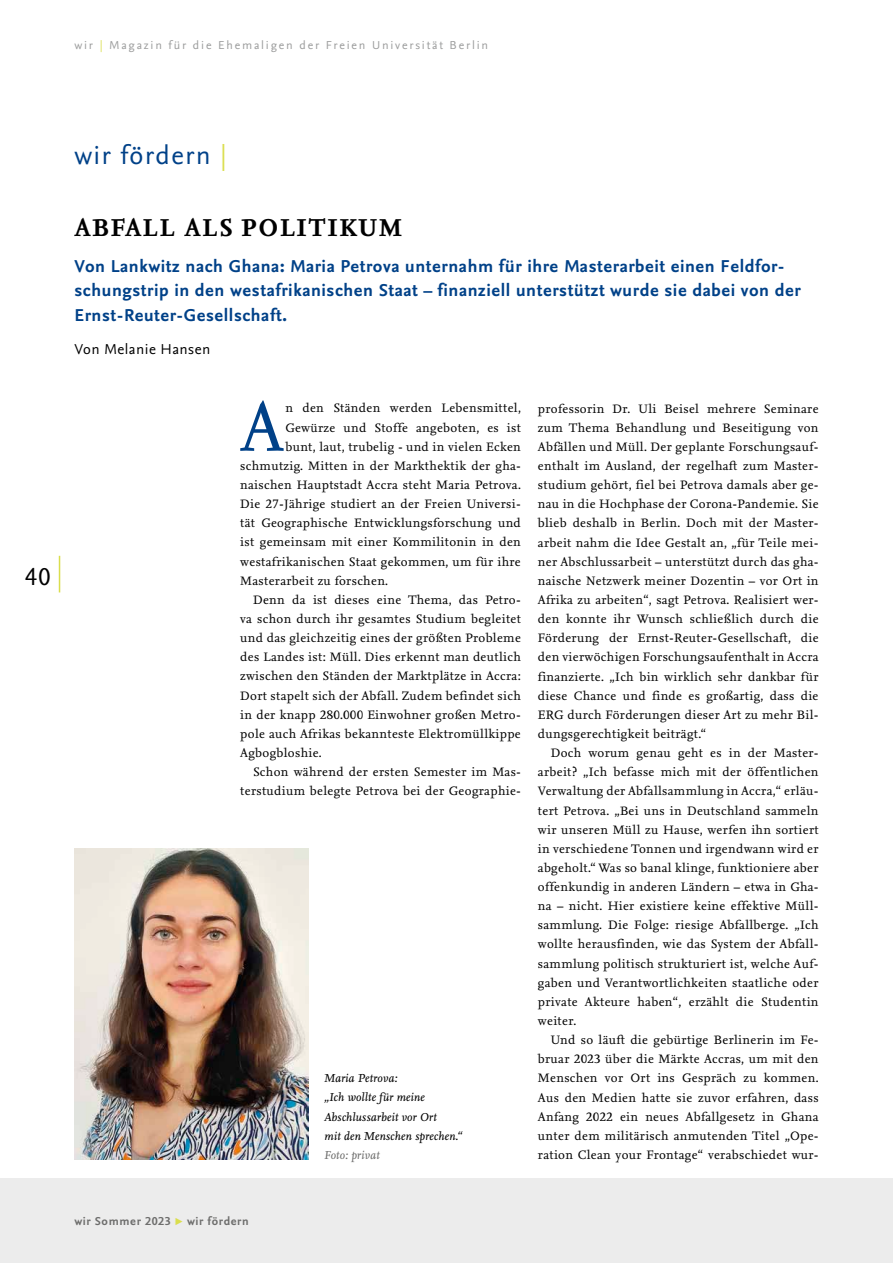
<style>
.page{position:relative;width:893px;height:1263px;background:#fff}
.page>*{position:absolute;margin:0;border:0;box-sizing:border-box;transform-origin:0 0}
.t1{font:70.65px "Nexus Serif Pro";color:#004188}
.t2{font:27px "Nexus Sans Pro";letter-spacing:.05em;color:#004188}
.t3{font:700 25.5px "Nexus Serif Pro";letter-spacing:.035em;color:#000}
.t4{font:25.5px "Nexus Sans Pro";color:#000}
.t5{font:700 18px/24.8px "Nexus Sans Pro";letter-spacing:.03em;color:#004188}
.t6{font:15px "Nexus Sans Pro";letter-spacing:.025em;color:#000}
.t7{font:12.75px/19.2px "Nexus Serif Pro";letter-spacing:.025em;color:#000;text-align:justify}
.t8{font:italic 12px/19.2px "Nexus Serif Pro";letter-spacing:.01em;color:#000}
.t9{font:12px "Nexus Sans Pro";letter-spacing:.15em;color:#9b9c9c}
.t10{font:700 12px "Nexus Sans Pro";letter-spacing:.05em;color:#6e6e6d}
.t11{font:italic 12px "Nexus Serif Pro";letter-spacing:.01em;color:#6e6e6d}
.s1{color:#dade4d}
.s2{font-size:10.5px;color:#dade4d}
</style>
<div class="page">
<img style="left:74px;top:848px;width:234px;height:311px">
<div style="left:0;top:1178px;width:893px;height:85px;background:#ececec"></div>
<hr style="left:59px;top:556px;width:1px;height:36px;background:#dade4d">
<p class="t9" style="left:74px;top:36px;width:415px">wir <span class="s1">|</span> Magazin für die Ehemaligen der Freien Universität Berlin</p>
<h3 class="t4" style="left:25px;top:557px;width:28px">40</h3>
<h2 class="t2" style="left:74px;top:135px;width:154px">wir fördern <span class="s1">|</span></h2>
<h3 class="t3" style="left:75px;top:209px;width:329px">ABFALL ALS POLITIKUM</h3>
<h3 class="t5" style="left:74px;top:253px;width:728px">Von Lankwitz nach Ghana: Maria Petrova unternahm für ihre Masterarbeit einen Feldfor&shy;schungstrip in den westafrikanischen Staat – finanziell unterstützt wurde sie dabei von der<br>Ernst-Reuter-Gesellschaft.</h3>
<p class="t6" style="left:74px;top:338px;width:137px">Von Melanie Hansen</p>
<h1 class="t1" style="left:240px;top:375px;width:45px">A</h1>
<p class="t7" style="left:285px;top:398px;width:237px">n den Ständen werden Lebensmittel,</p>
<p class="t7" style="left:285px;top:417px;width:237px">Gewürze und Stoffe angeboten, es ist</p>
<p class="t7" style="left:285px;top:436px;width:237px">bunt, laut, trubelig - und in vielen Ecken</p>
<p class="t7" style="left:240px;top:455px;width:282px">schmutzig. Mitten in der Markthektik der gha-</p>
<p class="t7" style="left:240px;top:475px;width:282px">naischen Hauptstadt Accra steht Maria Petrova.</p>
<p class="t7" style="left:240px;top:494px;width:282px">Die 27-Jährige studiert an der Freien Universi-</p>
<p class="t7" style="left:240px;top:513px;width:282px">tät Geographische Entwicklungsforschung und</p>
<p class="t7" style="left:240px;top:532px;width:282px">ist gemeinsam mit einer Kommilitonin in den</p>
<p class="t7" style="left:240px;top:551px;width:282px">westafrikanischen Staat gekommen, um für ihre</p>
<p class="t7" style="left:240px;top:570px;width:149px">Masterarbeit zu forschen.</p>
<p class="t7" style="left:253px;top:589px;width:269px">Denn da ist dieses eine Thema, das Petro-</p>
<p class="t7" style="left:240px;top:609px;width:282px">va schon durch ihr gesamtes Studium begleitet</p>
<p class="t7" style="left:240px;top:628px;width:282px">und das gleichzeitig eines der größten Probleme</p>
<p class="t7" style="left:240px;top:647px;width:282px">des Landes ist: Müll. Dies erkennt man deutlich</p>
<p class="t7" style="left:240px;top:666px;width:282px">zwischen den Ständen der Marktplätze in Accra:</p>
<p class="t7" style="left:240px;top:685px;width:282px">Dort stapelt sich der Abfall. Zudem befindet sich</p>
<p class="t7" style="left:240px;top:704px;width:282px">in der knapp 280.000 Einwohner großen Metro-</p>
<p class="t7" style="left:240px;top:723px;width:282px">pole auch Afrikas bekannteste Elektromüllkippe</p>
<p class="t7" style="left:240px;top:743px;width:83px">Agbogbloshie.</p>
<p class="t7" style="left:253px;top:762px;width:269px">Schon während der ersten Semester im Mas-</p>
<p class="t7" style="left:240px;top:781px;width:282px">terstudium belegte Petrova bei der Geographie-</p>
<p class="t8" style="left:324px;top:1069px;width:139px">Maria Petrova:<br>„Ich wollte für meine<br>Abschlussarbeit vor Ort<br>mit den Menschen sprechen.“</p>
<p class="t11" style="left:324px;top:1146px;width:57px">Foto: privat</p>
<p class="t7" style="left:538px;top:398px;width:282px">professorin Dr. Uli Beisel mehrere Seminare zum Thema Behandlung und Beseitigung von Abfällen und Müll. Der geplante Forschungsauf&shy;enthalt im Ausland, der regelhaft zum Master&shy;studium gehört, fiel bei Petrova damals aber ge&shy;nau in die Hochphase der Corona-Pandemie. Sie blieb deshalb in Berlin. Doch mit der Master&shy;arbeit nahm die Idee Gestalt an, „für Teile mei&shy;ner Abschlussarbeit – unterstützt durch das gha&shy;naische Netzwerk meiner Dozentin – vor Ort in Afrika zu arbeiten“, sagt Petrova. Realisiert wer&shy;den konnte ihr Wunsch schließlich durch die Förderung der Ernst-Reuter-Gesellschaft, die den vierwöchigen Forschungsaufenthalt in Accra finanzierte. „Ich bin wirklich sehr dankbar für diese Chance und finde es großartig, dass die ERG durch Förderungen dieser Art zu mehr Bil&shy;dungsgerechtigkeit beiträgt.“</p>
<p class="t7" style="left:538px;top:743px;width:282px;text-indent:13px">Doch worum genau geht es in der Master&shy;arbeit? „Ich befasse mich mit der öffentlichen Verwaltung der Abfallsammlung in Accra,“ erläu&shy;tert Petrova. „Bei uns in Deutschland sammeln wir unseren Müll zu Hause, werfen ihn sortiert in verschiedene Tonnen und irgendwann wird er abgeholt.“ Was so banal klinge, funktioniere aber offenkundig in anderen Ländern – etwa in Gha&shy;na – nicht. Hier existiere keine effektive Müll&shy;sammlung. Die Folge: riesige Abfallberge. „Ich wollte herausfinden, wie das System der Abfall&shy;sammlung politisch strukturiert ist, welche Auf&shy;gaben und Verantwortlichkeiten staatliche oder private Akteure haben“, erzählt die Studentin weiter.</p>
<p class="t7" style="left:538px;top:1030px;width:282px;text-indent:13px">Und so läuft die gebürtige Berlinerin im Fe&shy;bruar 2023 über die Märkte Accras, um mit den Menschen vor Ort ins Gespräch zu kommen.<br>Aus den Medien hatte sie zuvor erfahren, dass Anfang 2022 ein neues Abfallgesetz in Ghana unter dem militärisch anmutenden Titel „Ope&shy;ration Clean your Frontage“ verabschiedet wur-</p>
<p class="t10" style="left:74px;top:1212px;width:176px">wir Sommer 2023 <span class="s2">►</span> wir fördern</p>
</div>
